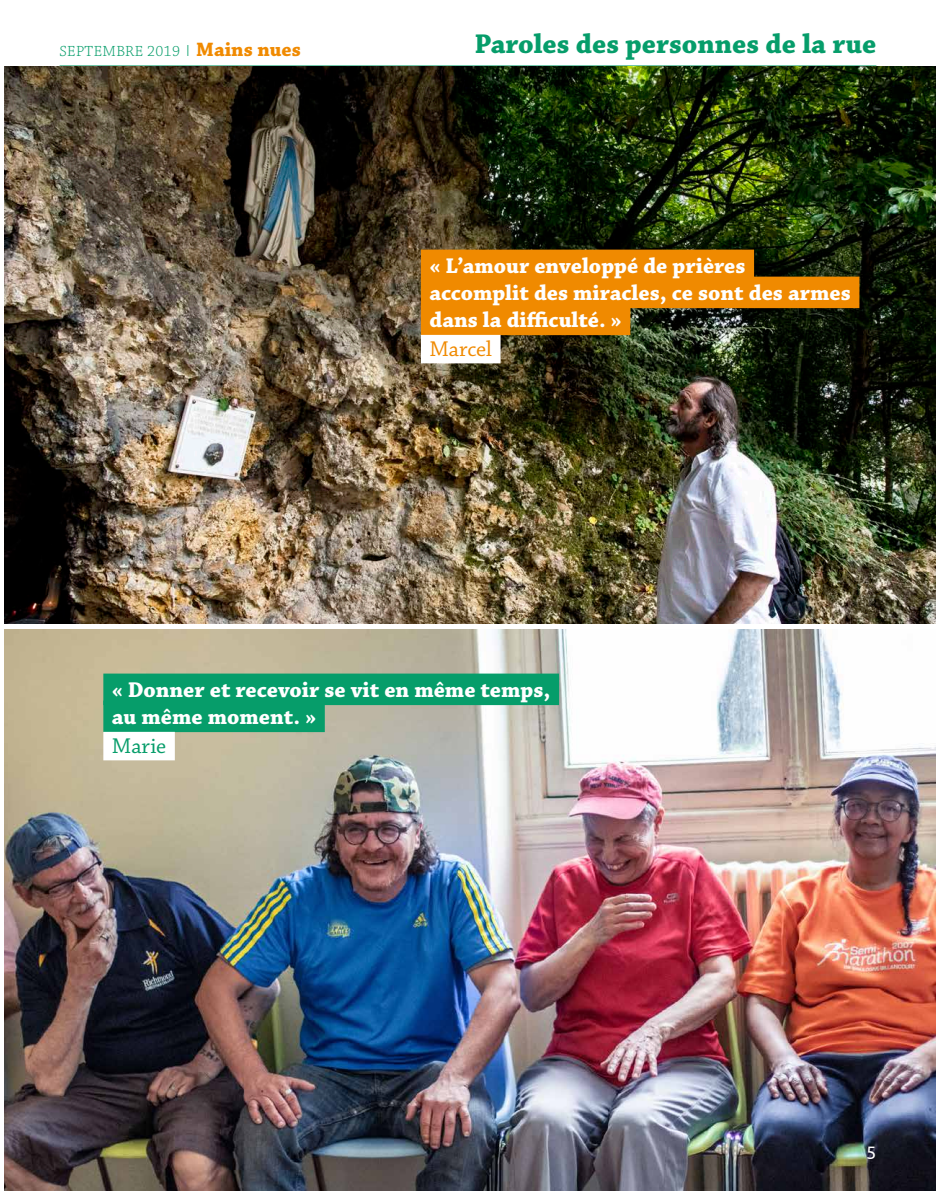
<style>
.page{position:relative;width:936px;height:1191px;background:#fff}
.page>*{position:absolute;margin:0;border:0;box-sizing:border-box;transform-origin:0 0}
.t1{font:700 28.5px "Chaparral Pro";color:#069d6a}
.t2{font:700 22.5px/27px "Chaparral Pro";color:#fff}
.t3{font:22.5px "Chaparral Pro";color:#f08a00}
.t4{font:22.5px "Chaparral Pro";color:#069d6a}
.t5{font:18px "Ubuntu";color:#fff}
.t6{font:300 15.45px "Chaparral Pro";letter-spacing:.02em;color:#069d6a}
.s1{font-family:"Raleway"}
.s2{font-weight:700;font-size:20.4px;color:#f08a00}
</style>
<div class="page">
<img style="left:4px;top:66px;width:931px;height:557px">
<img style="left:4px;top:630px;width:931px;height:561px">
<div style="left:103px;top:673px;width:456px;height:32px;background:#069d6a"></div>
<div style="left:103px;top:700px;width:222px;height:32px;background:#069d6a"></div>
<div style="left:103px;top:732px;width:72px;height:28px;background:#fff"></div>
<div style="left:421px;top:250px;width:333px;height:31px;background:#f08a00"></div>
<div style="left:421px;top:277px;width:438px;height:31px;background:#f08a00"></div>
<div style="left:421px;top:304px;width:209px;height:31px;background:#f08a00"></div>
<div style="left:421px;top:335px;width:79px;height:28px;background:#fff"></div>
<p class="t6" style="left:60px;top:42px;width:243px">SEPTEMBRE 2019 <span class="s1">I</span> <span class="s2">Mains nues</span></p>
<p class="t1" style="left:474px;top:27px;width:403px">Paroles des personnes de la rue</p>
<p class="t2" style="left:429px;top:253px;width:423px">« L’amour enveloppé de prières<br>accomplit des miracles, ce sont des armes dans la difficulté. »</p>
<p class="t3" style="left:429px;top:336px;width:64px">Marcel</p>
<p class="t2" style="left:112px;top:677px;width:440px">« Donner et recevoir se vit en même temps, au même moment. »</p>
<p class="t4" style="left:112px;top:733px;width:56px">Marie</p>
<p class="t5" style="left:866px;top:1141px;width:12px">5</p>
</div>
